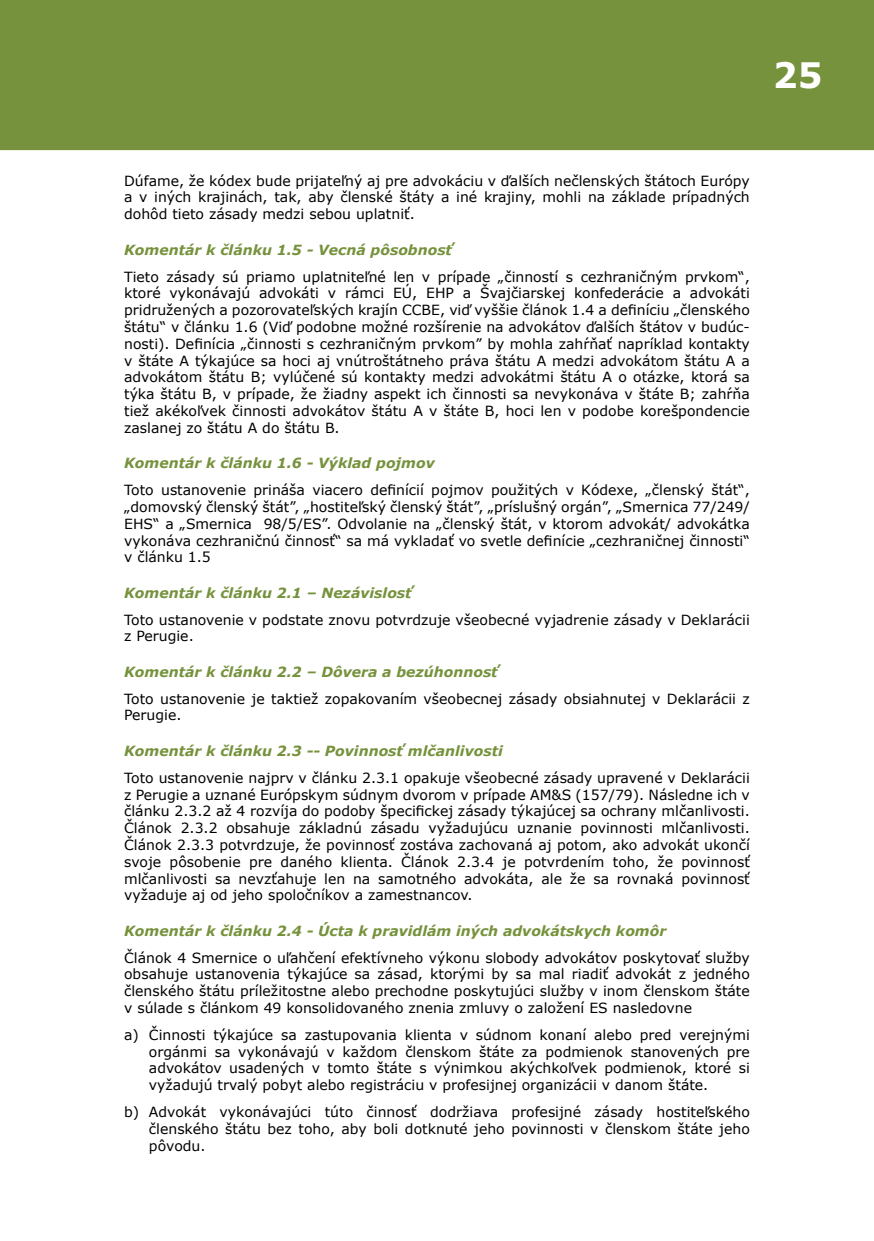
<style>
.page{position:relative;width:874px;height:1241px;background:#fff}
.page>*{position:absolute;margin:0;border:0;box-sizing:border-box;transform-origin:0 0}
.t1{font:700 35px "Verdana";color:#fff}
.t2{font:14px/16.8px "Verdana";color:#000;text-align:justify}
.t3{font:italic 700 14px "Verdana";color:#76923c}
</style>
<div class="page">
<div style="left:0;top:0;width:873px;height:150px;background:#76923c"></div>
<h1 class="t1" style="left:772px;top:50px;width:51px">25</h1>
<p class="t2" style="left:124px;top:172px;width:627px">Dúfame, že kódex bude prijateľný aj pre advokáciu v ďalších nečlenských štátoch Európy a v iných krajinách, tak, aby členské štáty a iné krajiny, mohli na základe prípadných dohôd tieto zásady medzi sebou uplatniť.</p>
<p class="t3" style="left:124px;top:240px;width:329px">Komentár k článku 1.5 - Vecná pôsobnosť</p>
<p class="t2" style="left:124px;top:268px;width:627px">Tieto zásady sú priamo uplatniteľné len v prípade „činností s cezhraničným prvkom“, ktoré vykonávajú advokáti v rámci EÚ, EHP a Švajčiarskej konfederácie a advokáti pridružených a pozorovateľských krajín CCBE, viď vyššie článok 1.4 a definíciu „členského štátu“ v článku 1.6 (Viď podobne možné rozšírenie na advokátov ďalších štátov v budúc&shy;nosti). Definícia „činnosti s cezhraničným prvkom” by mohla zahŕňať napríklad kontakty v štáte A týkajúce sa hoci aj vnútroštátneho práva štátu A medzi advokátom štátu A a advokátom štátu B; vylúčené sú kontakty medzi advokátmi štátu A o otázke, ktorá sa týka štátu B, v prípade, že žiadny aspekt ich činnosti sa nevykonáva v štáte B; zahŕňa tiež akékoľvek činnosti advokátov štátu A v štáte B, hoci len v podobe korešpondencie zaslanej zo štátu A do štátu B.</p>
<p class="t3" style="left:124px;top:453px;width:312px">Komentár k článku 1.6 - Výklad pojmov</p>
<p class="t2" style="left:124px;top:481px;width:627px">Toto ustanovenie prináša viacero definícií pojmov použitých v Kódexe, „členský štát“, „domovský členský štát”, „hostiteľský členský štát”, „príslušný orgán”, „Smernica 77/249/ EHS“ a „Smernica 98/5/ES”. Odvolanie na „členský štát, v ktorom advokát/ advokátka vykonáva cezhraničnú činnosť“ sa má vykladať vo svetle definície „cezhraničnej činnosti“ v článku 1.5</p>
<p class="t3" style="left:124px;top:582px;width:289px">Komentár k článku 2.1 – Nezávislosť</p>
<p class="t2" style="left:124px;top:611px;width:627px">Toto ustanovenie v podstate znovu potvrdzuje všeobecné vyjadrenie zásady v Deklarácii z Perugie.</p>
<p class="t3" style="left:124px;top:661px;width:375px">Komentár k článku 2.2 – Dôvera a bezúhonnosť</p>
<p class="t2" style="left:124px;top:690px;width:627px">Toto ustanovenie je taktiež zopakovaním všeobecnej zásady obsiahnutej v Deklarácii z<br>Perugie.</p>
<p class="t3" style="left:124px;top:740px;width:380px">Komentár k článku 2.3 -- Povinnosť mlčanlivosti</p>
<p class="t2" style="left:124px;top:769px;width:627px">Toto ustanovenie najprv v článku 2.3.1 opakuje všeobecné zásady upravené v Deklarácii z Perugie a uznané Európskym súdnym dvorom v prípade AM&amp;S (157/79). Následne ich v článku 2.3.2 až 4 rozvíja do podoby špecifickej zásady týkajúcej sa ochrany mlčanlivosti.<br>Článok 2.3.2 obsahuje základnú zásadu vyžadujúcu uznanie povinnosti mlčanlivosti.<br>Článok 2.3.3 potvrdzuje, že povinnosť zostáva zachovaná aj potom, ako advokát ukončí svoje pôsobenie pre daného klienta. Článok 2.3.4 je potvrdením toho, že povinnosť mlčanlivosti sa nevzťahuje len na samotného advokáta, ale že sa rovnaká povinnosť vyžaduje aj od jeho spoločníkov a zamestnancov.</p>
<p class="t3" style="left:124px;top:920px;width:543px">Komentár k článku 2.4 - Úcta k pravidlám iných advokátskych komôr</p>
<p class="t2" style="left:124px;top:948px;width:627px">Článok 4 Smernice o uľahčení efektívneho výkonu slobody advokátov poskytovať služby obsahuje ustanovenia týkajúce sa zásad, ktorými by sa mal riadiť advokát z jedného členského štátu príležitostne alebo prechodne poskytujúci služby v inom členskom štáte v súlade s článkom 49 konsolidovaného znenia zmluvy o založení ES nasledovne</p>
<p class="t2" style="left:149px;top:1025px;width:602px;text-indent:-25px">a) Činnosti týkajúce sa zastupovania klienta v súdnom konaní alebo pred verejnými orgánmi sa vykonávajú v každom členskom štáte za podmienok stanovených pre advokátov usadených v tomto štáte s výnimkou akýchkoľvek podmienok, ktoré si vyžadujú trvalý pobyt alebo registráciu v profesijnej organizácii v danom štáte.</p>
<p class="t2" style="left:149px;top:1103px;width:602px;text-indent:-25px">b) Advokát vykonávajúci túto činnosť dodržiava profesijné zásady hostiteľského členského štátu bez toho, aby boli dotknuté jeho povinnosti v členskom štáte jeho pôvodu.</p>
</div>
